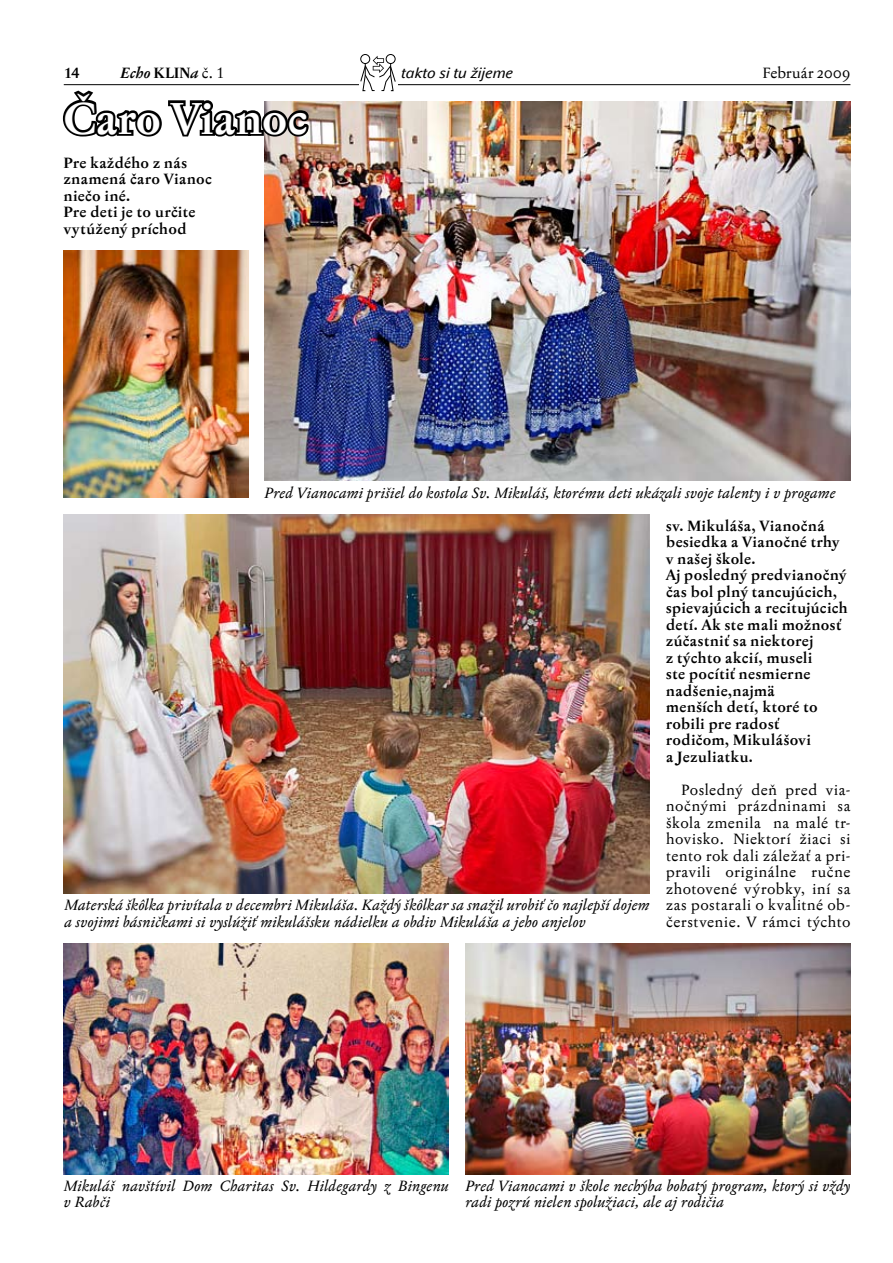
<style>
.page{position:relative;width:893px;height:1263px;background:#fff}
.page>*{position:absolute;margin:0;border:0;box-sizing:border-box;transform-origin:0 0}
.t1{font:700 45px "Jannon Text Moderne CE";letter-spacing:.005em;color:#fff}
.t2{font:italic 15px/16.5px "Jannon Text Moderne CE";letter-spacing:.03em;color:#000}
.t3{font:700 15px/16.5px "Jannon Text Moderne CE";letter-spacing:.04em;color:#000}
.t4{font:15px/16.5px "Jannon Text Moderne CE";letter-spacing:.04em;color:#000;text-align:justify}
.t5{font:italic 15px "John Sans Text CE";letter-spacing:.005em;color:#000}
.t6{font:italic 700 15px "Jannon Text Moderne CE";color:#000}
.t7{font:700 15px "Jannon Text Mod SCCE";color:#000}
.s1{font-style:normal}
.s2{font-weight:400;font-style:normal}
.s3{font-family:"Jannon Text Mod SCCE";font-weight:400;font-style:normal}
</style>
<div class="page">
<hr style="left:64px;top:84px;width:786px;height:1px;background:#000">
<div style="left:359px;top:53px;width:38px;height:40px;background:#fff"></div>
<div style="left:360px;top:54px;width:10px;height:10px;border:1px solid #000;border-radius:50%"></div>
<div style="left:386px;top:54px;width:10px;height:10px;border:1px solid #000;border-radius:50%"></div>
<svg style="left:360px;top:56px;width:36px;height:36px"></svg>
<img style="left:64px;top:250px;width:184px;height:247px">
<img style="left:265px;top:102px;width:585px;height:379px">
<img style="left:64px;top:514px;width:586px;height:379px">
<svg style="left:62px;top:84px;width:250px;height:90px"></svg>
<img style="left:465px;top:943px;width:385px;height:231px">
<img style="left:64px;top:943px;width:385px;height:231px">
<p class="t7" style="left:64px;top:64px;width:17px">14</p>
<p class="t6" style="left:121px;top:63px;width:105px">Echo <span class="s1">KLIN</span>a <span class="s2">č.</span> <span class="s3">1</span></p>
<p class="t5" style="left:401px;top:64px;width:113px">takto si tu žijeme</p>
<p class="t4" style="left:762px;top:64px;width:90px">Február 2009</p>
<h1 class="t1" style="left:64px;top:91px;width:245px">Čaro Vianoc</h1>
<p class="t3" style="left:64px;top:155px;width:150px">Pre každého z nás znamená čaro Vianoc niečo iné.<br>Pre deti je to určite vytúžený príchod</p>
<p class="t2" style="left:265px;top:485px;width:572px">Pred Vianocami prišiel do kostola Sv. Mikuláš, ktorému deti ukázali svoje talenty i v progame</p>
<p class="t2" style="left:64px;top:897px;width:587px">Materská škôlka privítala v decembri Mikuláša. Každý škôlkar sa snažil urobiť čo najlepší dojem a svojimi básničkami si vyslúžiť mikulášsku nádielku a obdiv Mikuláša a jeho anjelov</p>
<p class="t3" style="left:666px;top:518px;width:183px">sv. Mikuláša, Vianočná besiedka a Vianočné trhy v našej škole.<br>Aj posledný predvianočný čas bol plný tancujúcich, spievajúcich a recitujúcich detí. Ak ste mali možnosť zúčastniť sa niektorej<br>z týchto akcií, museli<br>ste pocítiť nesmierne nadšenie,najmä<br>menších detí, ktoré to robili pre radosť<br>rodičom, Mikulášovi<br>a Jezuliatku.</p>
<p class="t4" style="left:666px;top:781px;width:186px;text-indent:15px">Posledný deň pred via&shy;nočnými prázdninami sa škola zmenila na malé tr&shy;hovisko. Niektorí žiaci si tento rok dali záležať a pri&shy;pravili originálne ručne zhotovené výrobky, iní sa zas postarali o kvalitné ob&shy;čerstvenie. V rámci týchto</p>
<p class="t2" style="left:64px;top:1178px;width:387px">Mikuláš navštívil Dom Charitas Sv. Hildegardy z Bingenu v Rabči</p>
<p class="t2" style="left:465px;top:1178px;width:387px">Pred Vianocami v škole nechýba bohatý program, ktorý si vždy radi pozrú nielen spolužiaci, ale aj rodičia</p>
</div>
